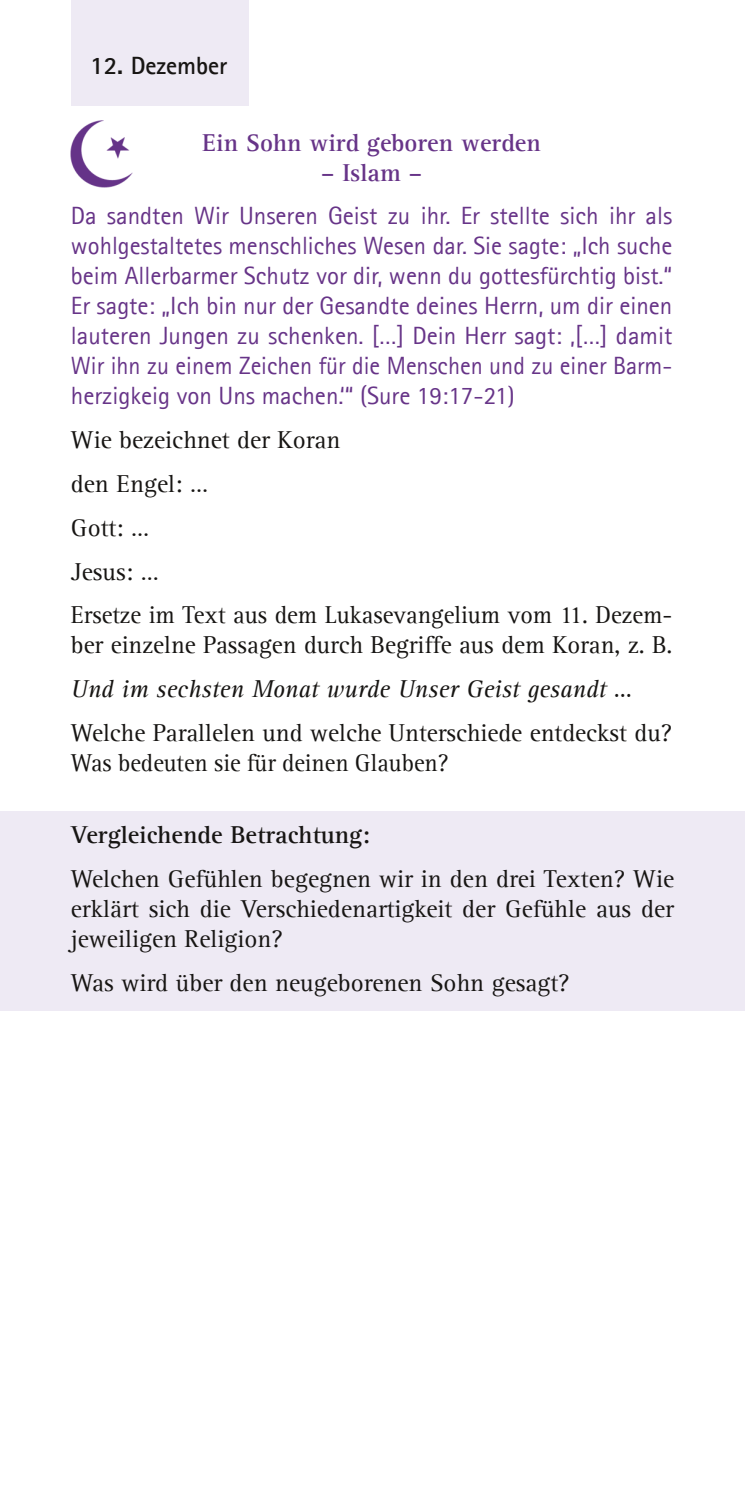
<style>
.page{position:relative;width:745px;height:1489px;background:#fff}
.page>*{position:absolute;margin:0;border:0;box-sizing:border-box;transform-origin:0 0}
.t1{font:25px/43.8px "Agfa Rotis Serif";color:#171513}
.t2{font:25px/30px "Agfa Rotis Sans Serif";color:#673488;text-align:justify}
.t3{font:italic 25px "Agfa Rotis Serif";letter-spacing:.005em;color:#171513}
.t4{font:700 25px "Agfa Rotis Serif";color:#673488}
.t5{font:700 25px "Agfa Rotis Serif";color:#171513}
.t6{font:700 25px "Agfa Rotis Sans Serif";color:#171513}
.s1{font-family:"Agfa Rotis Serif"}
</style>
<div class="page">
<div style="left:71px;top:0;width:177px;height:106px;background:#eeeaf4"></div>
<div style="left:0;top:811px;width:744px;height:200px;background:#eeeaf4"></div>
<img style="left:71px;top:120px;width:61px;height:68px">
<p class="t6" style="left:90px;top:50px;width:139px">12. Dezember</p>
<p class="t4" style="left:202px;top:127px;width:340px">Ein Sohn wird geboren werden</p>
<p class="t4" style="left:320px;top:157px;width:103px">– Islam –</p>
<p class="t2" style="left:71px;top:201px;width:602px">Da sandten Wir Unseren Geist zu ihr. Er stellte sich ihr als wohlgestaltetes menschliches Wesen dar. Sie sagte: „Ich suche beim Allerbarmer Schutz vor dir, wenn du gottesfürchtig bist.“ Er sagte: „Ich bin nur der Gesandte deines Herrn, um dir einen lauteren Jungen zu schenken. […] Dein Herr sagt: ‚[…] damit Wir ihn zu einem Zeichen für die Menschen und zu einer Barm‐ herzigkeig von Uns machen.‘“ (Sure 19:17-21<span class="s1">)</span></p>
<p class="t1" style="left:71px;top:419px;width:602px">Wie bezeichnet der Koran<br>den Engel: …<br>Gott: …<br>Jesus: …<br>Ersetze im Text aus dem Lukasevangelium vom 11. Dezem‐</p>
<p class="t1" style="left:71px;top:624px;width:602px">ber einzelne Passagen durch Begriffe aus dem Koran, z. B.</p>
<p class="t3" style="left:71px;top:674px;width:562px">Und im sechsten Monat wurde Unser Geist gesandt …</p>
<p class="t1" style="left:71px;top:718px;width:602px;line-height:30px">Welche Parallelen und welche Unterschiede entdeckst du?<br>Was bedeuten sie für deinen Glauben?</p>
<p class="t5" style="left:71px;top:820px;width:300px">Vergleichende Betrachtung:</p>
<p class="t1" style="left:71px;top:864px;width:604px;line-height:30px;text-align:justify">Welchen Gefühlen begegnen wir in den drei Texten? Wie erklärt sich die Verschiedenartigkeit der Gefühle aus der jeweiligen Religion?</p>
<p class="t1" style="left:71px;top:961px;width:500px">Was wird über den neugeborenen Sohn gesagt?</p>
</div>
